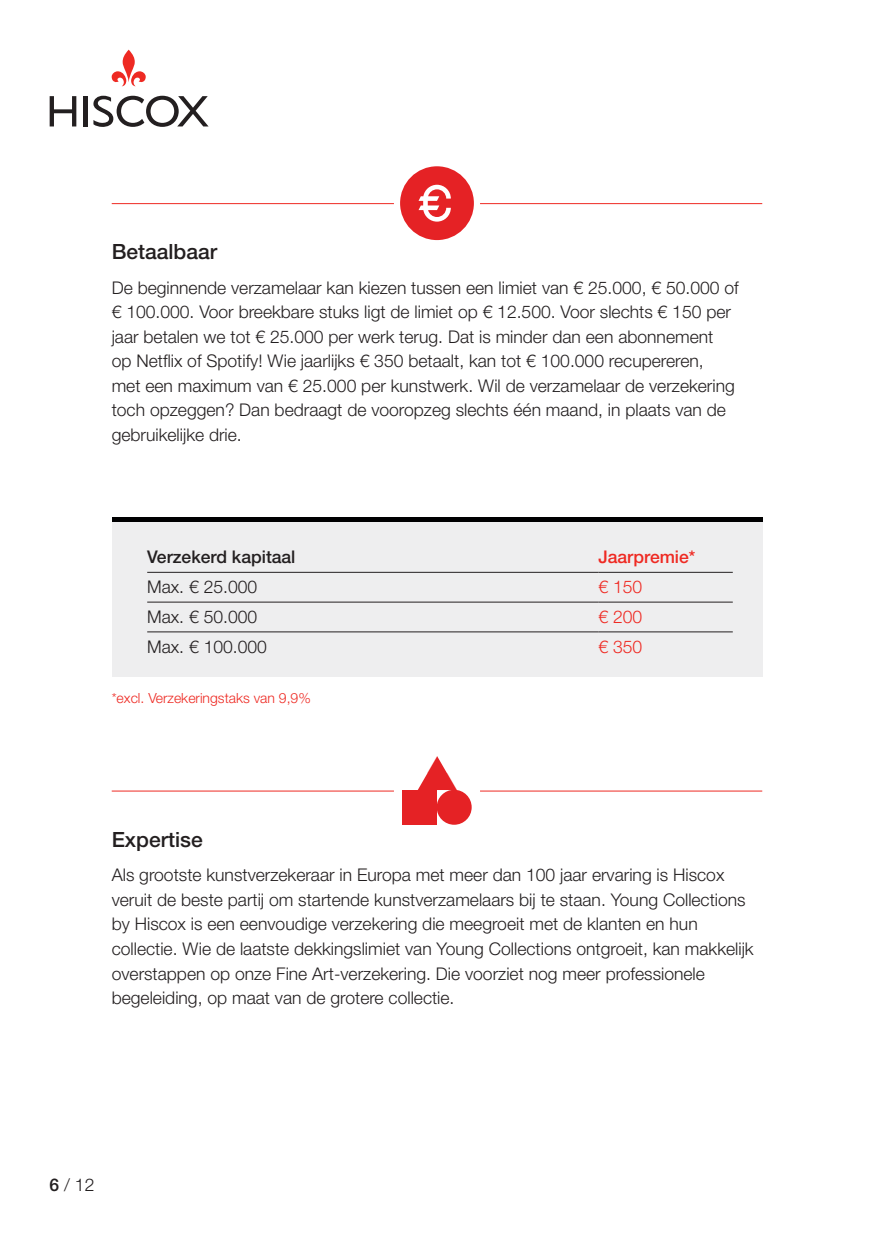
<style>
.page{position:relative;width:874px;height:1241px;background:#fff}
.page>*{position:absolute;margin:0;border:0;box-sizing:border-box;transform-origin:0 0}
.t1{font:500 21px "Helvetica Neue LT Std";color:#231f20}
.t2{font:300 17.5px/24.5px "Helvetica Neue LT Std";color:#231f20}
.t3{font:500 17.5px "Helvetica Neue LT Std";color:#231f20}
.t4{font:300 17.5px "Helvetica Neue LT Std";color:#ee2a23}
.t5{font:500 17.5px "Helvetica Neue LT Std";color:#ee2a23}
.t6{font:300 14px "Helvetica Neue LT Std";color:#ee2a23}
.s1{font-weight:500}
</style>
<div class="page">
<svg style="left:112px;top:50px;width:34px;height:36px"></svg>
<hr style="left:83px;top:96px;width:4px;height:30px;background:#231f20">
<svg style="left:50px;top:96px;width:26px;height:30px"></svg>
<svg style="left:93px;top:96px;width:115px;height:31px"></svg>
<hr style="left:480px;top:203px;width:281px;height:1px;background:#ee2a23">
<hr style="left:480px;top:790px;width:281px;height:1px;background:#ee2a23">
<hr style="left:112px;top:203px;width:282px;height:1px;background:#ee2a23">
<hr style="left:112px;top:790px;width:282px;height:1px;background:#ee2a23">
<div style="left:402px;top:789px;width:35px;height:35px;background:#e52225"></div>
<div style="left:436px;top:789px;width:35px;height:35px;background:#e52225;border-radius:50%"></div>
<svg style="left:418px;top:756px;width:38px;height:33px"></svg>
<svg style="left:400px;top:166px;width:73px;height:74px"></svg>
<div style="left:112px;top:520px;width:649px;height:156px;background:#eeeeef"></div>
<hr style="left:147px;top:572px;width:451px;height:1px;background:#231f20">
<hr style="left:598px;top:572px;width:134px;height:1px;background:#231f20">
<hr style="left:147px;top:601px;width:451px;height:1px;background:#231f20">
<hr style="left:598px;top:601px;width:134px;height:1px;background:#231f20">
<hr style="left:147px;top:631px;width:451px;height:1px;background:#231f20">
<hr style="left:598px;top:631px;width:134px;height:1px;background:#231f20">
<div style="left:112px;top:517px;width:649px;height:5px;background:#000001"></div>
<p class="t1" style="left:112px;top:239px;width:107px">Betaalbaar</p>
<p class="t2" style="left:112px;top:275px;width:628px">De beginnende verzamelaar kan kiezen tussen een limiet van € 25.000, € 50.000 of € 100.000. Voor breekbare stuks ligt de limiet op € 12.500. Voor slechts € 150 per jaar betalen we tot € 25.000 per werk terug. Dat is minder dan een abonnement<br>op Netflix of Spotify! Wie jaarlijks € 350 betaalt, kan tot € 100.000 recupereren,<br>met een maximum van € 25.000 per kunstwerk. Wil de verzamelaar de verzekering toch opzeggen? Dan bedraagt de vooropzeg slechts één maand, in plaats van de gebruikelijke drie.</p>
<p class="t3" style="left:147px;top:546px;width:150px">Verzekerd kapitaal</p>
<p class="t5" style="left:598px;top:546px;width:98px">Jaarpremie*</p>
<p class="t2" style="left:147px;top:574px;width:111px">Max. € 25.000</p>
<p class="t4" style="left:598px;top:576px;width:45px">€ 150</p>
<p class="t2" style="left:147px;top:604px;width:111px">Max. € 50.000</p>
<p class="t4" style="left:598px;top:606px;width:45px">€ 200</p>
<p class="t2" style="left:147px;top:634px;width:121px">Max. € 100.000</p>
<p class="t4" style="left:598px;top:636px;width:45px">€ 350</p>
<p class="t6" style="left:112px;top:689px;width:200px">*excl. Verzekeringstaks van 9,9%</p>
<p class="t1" style="left:112px;top:826px;width:93px">Expertise</p>
<p class="t2" style="left:112px;top:862px;width:643px">Als grootste kunstverzekeraar in Europa met meer dan 100 jaar ervaring is Hiscox veruit de beste partij om startende kunstverzamelaars bij te staan. Young Collections by Hiscox is een eenvoudige verzekering die meegroeit met de klanten en hun collectie. Wie de laatste dekkingslimiet van Young Collections ontgroeit, kan makkelijk overstappen op onze Fine Art-verzekering. Die voorziet nog meer professionele begeleiding, op maat van de grotere collectie.</p>
<p class="t2" style="left:50px;top:1171px;width:46px"><span class="s1">6</span> / 12</p>
</div>
